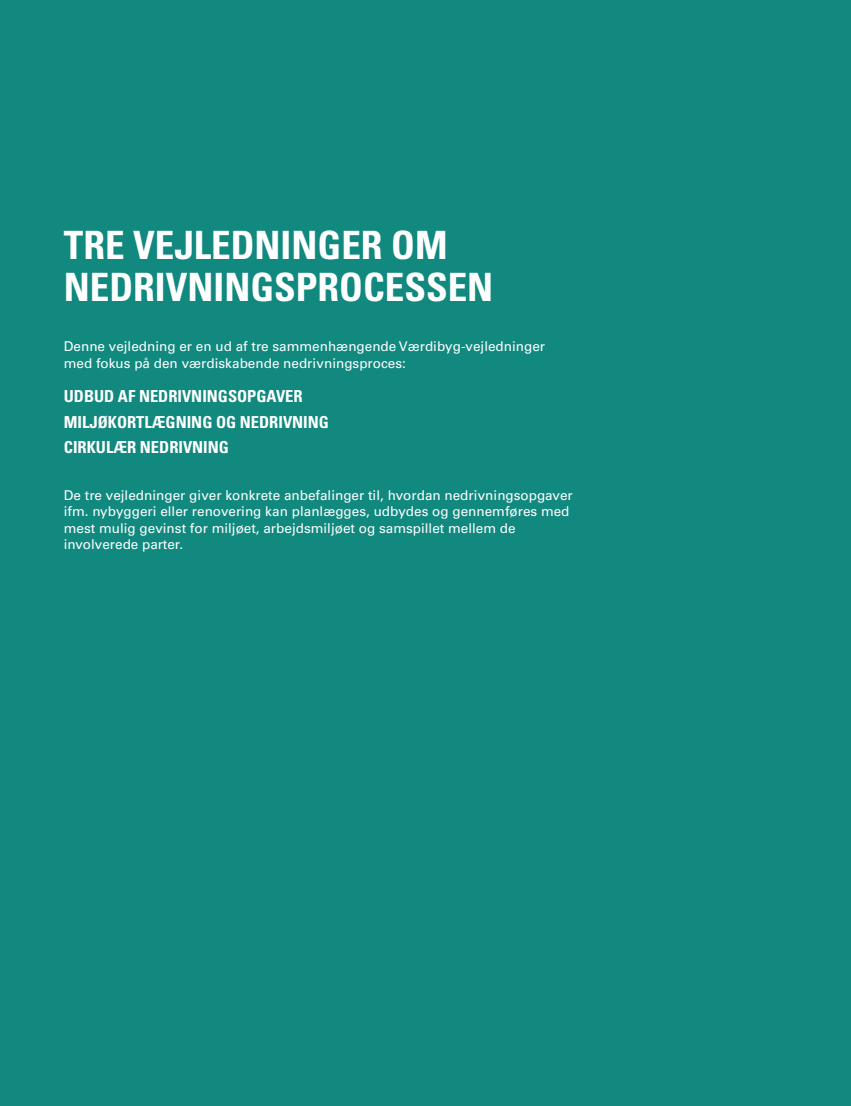
<style>
.page{position:relative;width:851px;height:1106px;background:#fff}
.page>*{position:absolute;margin:0;border:0;box-sizing:border-box;transform-origin:0 0}
.t1{font:700 condensed 39px/42px "Univers";color:#fff}
.t2{font:700 condensed 16.5px/25.5px "Univers";color:#fff}
.t3{font:13.5px/16.5px "Univers";color:#fff}
</style>
<div class="page">
<div style="left:0;top:0;width:850px;height:1106px;background:#11897f"></div>
<h1 class="t1" style="left:64px;top:224px;width:431px">TRE VEJLEDNINGER OM<br>NEDRIVNINGSPROCESSEN</h1>
<p class="t3" style="left:64px;top:338px;width:483px">Denne vejledning er en ud af tre sammenhængende Værdibyg-vejledninger med fokus på den værdiskabende nedrivningsproces:</p>
<p class="t2" style="left:64px;top:383px;width:266px">UDBUD AF NEDRIVNINGSOPGAVER<br>MILJØKORTLÆGNING OG NEDRIVNING<br>CIRKULÆR NEDRIVNING</p>
<p class="t3" style="left:64px;top:487px;width:510px">De tre vejledninger giver konkrete anbefalinger til, hvordan nedrivningsopgaver ifm. nybyggeri eller renovering kan planlægges, udbydes og gennemføres med mest mulig gevinst for miljøet, arbejdsmiljøet og samspillet mellem de involverede parter.</p>
</div>
